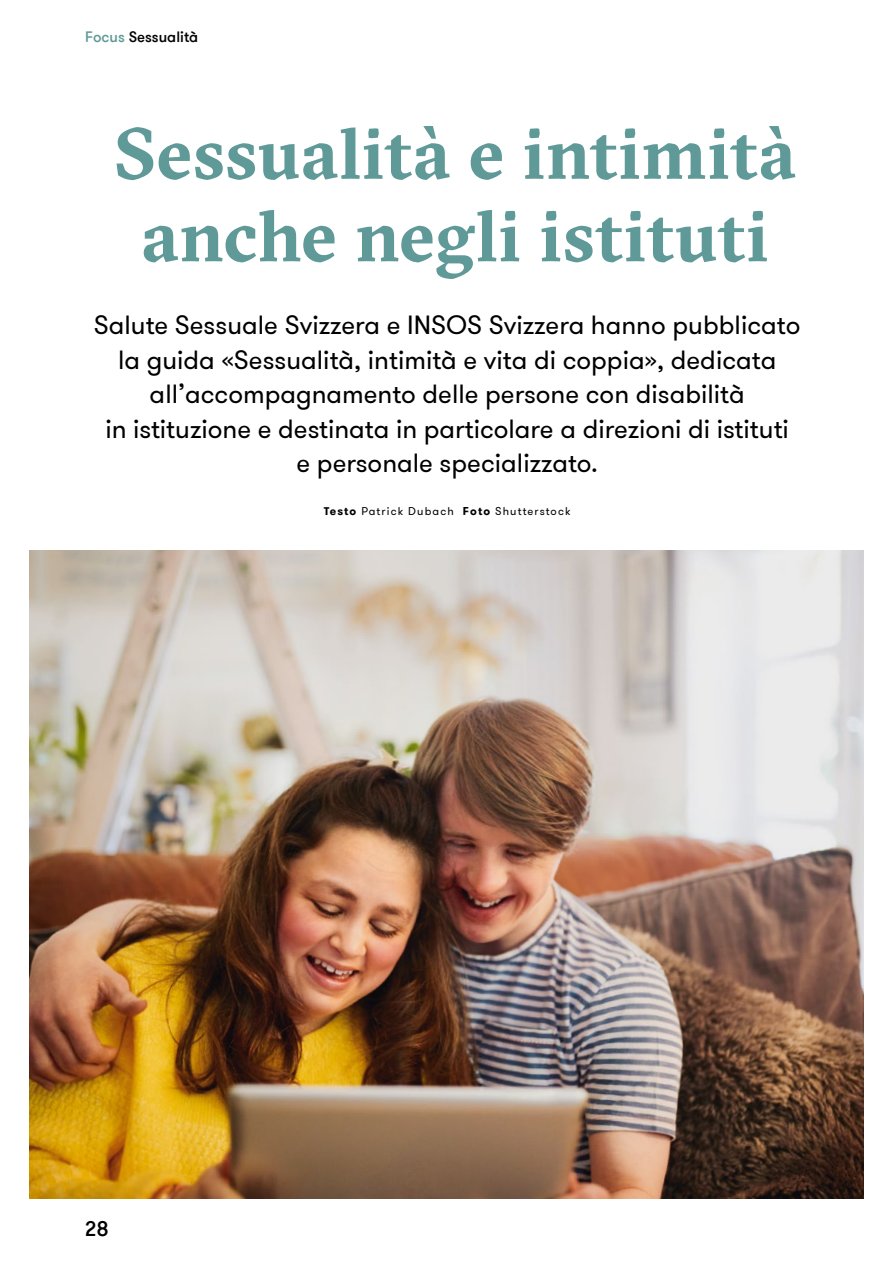
<style>
.page{position:relative;width:893px;height:1263px;background:#fff}
.page>*{position:absolute;margin:0;border:0;box-sizing:border-box;transform-origin:0 0}
.t1{font:700 72px/82.5px "GT Sectra";letter-spacing:.01em;color:#609a98;text-align:center}
.t2{font:26.25px/34.5px "GT Walsheim Pro";color:#000;text-align:center}
.t3{font:500 21px "GT Walsheim Pro";color:#000}
.Rubrik_rechts_de{font:500 15px "GT Walsheim Pro";color:#000}
.t4{font:11.25px "GT Walsheim Pro";letter-spacing:.1em;color:#000}
.s1{color:#609a98}
.s2{font-weight:700}
</style>
<div class="page">
<img style="left:30px;top:550px;width:833px;height:648px">
<p class="Rubrik_rechts_de" style="left:85px;top:27px;width:115px"><span class="s1">Focus</span> Sessualità</p>
<h1 class="t1" style="left:114px;top:111px;width:683px">Sessualità e intimità anche negli istituti</h1>
<p class="t2" style="left:94px;top:308px;width:708px">Salute Sessuale Svizzera e INSOS Svizzera hanno pubblicato la guida «Sessualità, intimità e vita di coppia», dedicata all’accompagnamento delle persone con disabilità<br>in istituzione e destinata in particolare a direzioni di istituti<br>e personale specializzato.</p>
<p class="t4" style="left:324px;top:504px;width:248px"><span class="s2">Testo</span> Patrick Dubach <span class="s2">Foto</span> Shutterstock</p>
<p class="t3" style="left:85px;top:1216px;width:25px">28</p>
</div>
